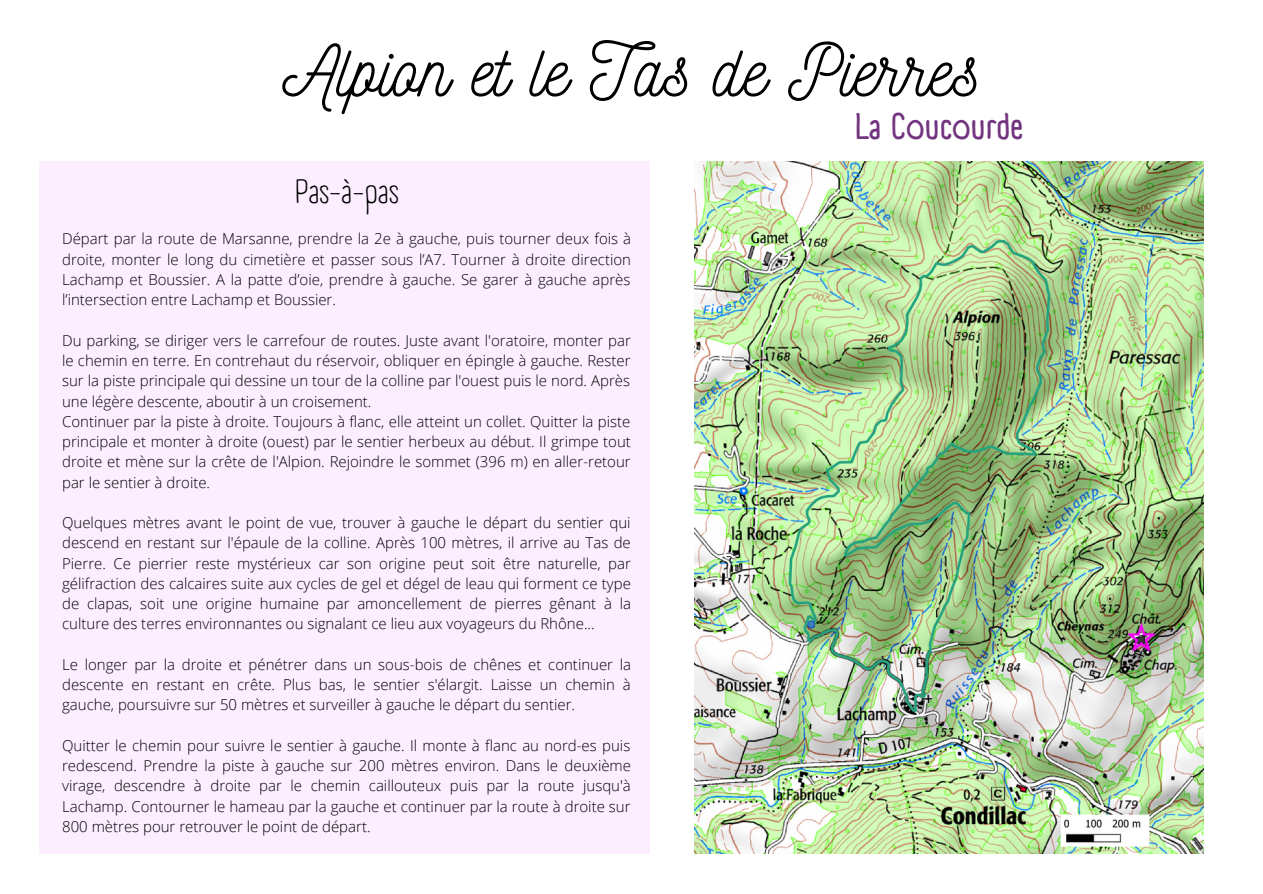
<style>
.page{position:relative;width:1263px;height:894px;background:#fff}
.page>*{position:absolute;margin:0;border:0;box-sizing:border-box;transform-origin:0 0}
.t1{font:72px "Nickainley";color:#000}
.t2{font:700 36px "A Day Without Sun Text";color:#73347f}
.t3{font:33px "A Day Without Sun Text";color:#000}
.t4{font:300 15px/20.2px "Open Sans";color:#000;text-align:justify}
</style>
<div class="page">
<div style="left:39px;top:161px;width:611px;height:692px;background:#fceeff"></div>
<img style="left:694px;top:161px;width:510px;height:692px">
<h1 class="t1" style="left:282px;top:24px;width:699px">Alpion et le Tas de Pierres</h1>
<h2 class="t2" style="left:855px;top:104px;width:170px">La Coucourde</h2>
<h3 class="t3" style="left:295px;top:171px;width:105px">Pas-à-pas</h3>
<p class="t4" style="left:62px;top:228px;width:571px">Départ par la route de Marsanne, prendre la 2e à gauche, puis tourner deux fois à droite, monter le long du cimetière et passer sous l’A7. Tourner à droite direction Lachamp et Boussier. A la patte d’oie, prendre à gauche. Se garer à gauche après l’intersection entre Lachamp et Boussier.</p>
<p class="t4" style="left:62px;top:330px;width:570px;text-align:left">Du parking, se diriger vers le carrefour de routes. Juste avant l'oratoire, monter par le chemin en terre. En contrehaut du réservoir, obliquer en épingle à gauche. Rester sur la piste principale qui dessine un tour de la colline par l'ouest puis le nord. Après une légère descente, aboutir à un croisement.<br>Continuer par la piste à droite. Toujours à flanc, elle atteint un collet. Quitter la piste principale et monter à droite (ouest) par le sentier herbeux au début. Il grimpe tout droite et mène sur la crête de l'Alpion. Rejoindre le sommet (396 m) en aller-retour par le sentier à droite.</p>
<p class="t4" style="left:62px;top:512px;width:570px">Quelques mètres avant le point de vue, trouver à gauche le départ du sentier qui descend en restant sur l'épaule de la colline. Après 100 mètres, il arrive au Tas de Pierre. Ce pierrier reste mystérieux car son origine peut soit être naturelle, par gélifraction des calcaires suite aux cycles de gel et dégel de leau qui forment ce type de clapas, soit une origine humaine par amoncellement de pierres gênant à la culture des terres environnantes ou signalant ce lieu aux voyageurs du Rhône...</p>
<p class="t4" style="left:62px;top:653px;width:571px">Le longer par la droite et pénétrer dans un sous-bois de chênes et continuer la descente en restant en crête. Plus bas, le sentier s'élargit. Laisse un chemin à gauche, poursuivre sur 50 mètres et surveiller à gauche le départ du sentier.</p>
<p class="t4" style="left:62px;top:734px;width:570px">Quitter le chemin pour suivre le sentier à gauche. Il monte à flanc au nord-es puis redescend. Prendre la piste à gauche sur 200 mètres environ. Dans le deuxième virage, descendre à droite par le chemin caillouteux puis par la route jusqu'à Lachamp. Contourner le hameau par la gauche et continuer par la route à droite sur 800 mètres pour retrouver le point de départ.</p>
</div>
